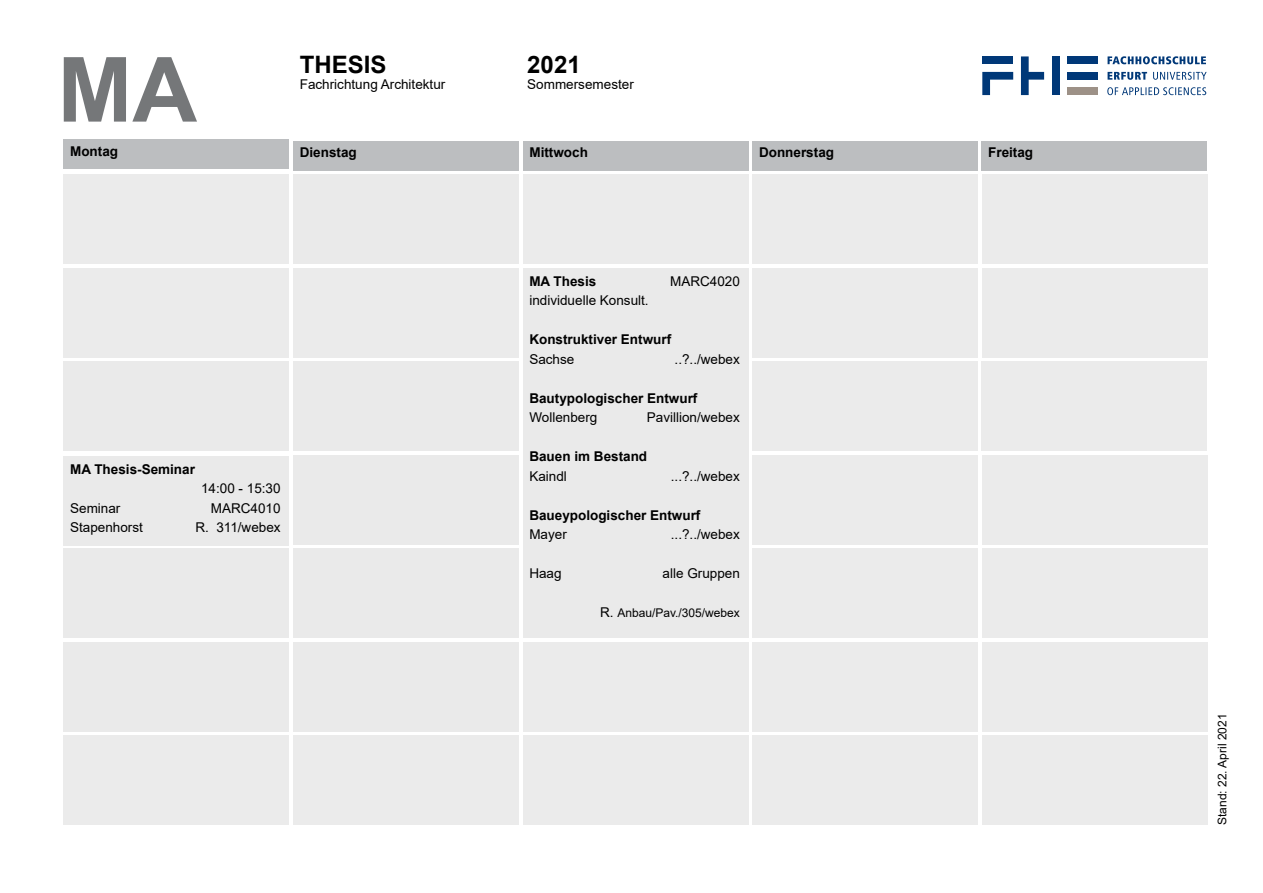
<style>
.page{position:relative;width:1263px;height:893px;background:#fff}
.page>*{position:absolute;margin:0;border:0;box-sizing:border-box;transform-origin:0 0}
.t1{font:700 90px "Arial";color:#757779}
.t2{font:700 24px "Arial";color:#000}
.t3{font:13.5px "Arial";color:#000}
.t4{font:700 13.5px "Arial";color:#000}
.t5{font:12px "Arial";color:#000}
.s1{font-size:13.5px}
</style>
<div class="page">
<div style="left:1067px;top:72px;width:31px;height:8px;background:#003878"></div>
<div style="left:1067px;top:56px;width:31px;height:8px;background:#003878"></div>
<div style="left:1067px;top:87px;width:31px;height:8px;background:#9d9187"></div>
<div style="left:1052px;top:56px;width:7px;height:39px;background:#003878"></div>
<svg style="left:1021px;top:56px;width:23px;height:39px"></svg>
<div style="left:982px;top:56px;width:31px;height:8px;background:#003878"></div>
<svg style="left:982px;top:72px;width:31px;height:23px"></svg>
<svg style="left:1107px;top:56px;width:99px;height:8px"></svg>
<svg style="left:1107px;top:72px;width:99px;height:8px"></svg>
<svg style="left:1107px;top:87px;width:99px;height:8px"></svg>
<div style="left:982px;top:141px;width:225px;height:29px;background:#bcbec0"></div>
<div style="left:753px;top:141px;width:225px;height:29px;background:#bcbec0"></div>
<div style="left:523px;top:141px;width:225px;height:29px;background:#bcbec0"></div>
<div style="left:293px;top:141px;width:226px;height:29px;background:#bcbec0"></div>
<div style="left:64px;top:140px;width:225px;height:29px;background:#bcbec0"></div>
<div style="left:982px;top:642px;width:226px;height:89px;background:#ebebeb"></div>
<div style="left:753px;top:736px;width:225px;height:89px;background:#ebebeb"></div>
<div style="left:982px;top:736px;width:226px;height:89px;background:#ebebeb"></div>
<div style="left:523px;top:736px;width:225px;height:89px;background:#ebebeb"></div>
<div style="left:753px;top:174px;width:225px;height:90px;background:#ebebeb"></div>
<div style="left:753px;top:268px;width:225px;height:89px;background:#ebebeb"></div>
<div style="left:982px;top:549px;width:226px;height:89px;background:#ebebeb"></div>
<div style="left:293px;top:174px;width:226px;height:90px;background:#eaeaea"></div>
<div style="left:752px;top:361px;width:226px;height:90px;background:#ebebeb"></div>
<div style="left:64px;top:361px;width:225px;height:90px;background:#eaeaea"></div>
<div style="left:982px;top:174px;width:226px;height:90px;background:#ebebeb"></div>
<div style="left:982px;top:268px;width:225px;height:89px;background:#ebebeb"></div>
<div style="left:523px;top:174px;width:226px;height:90px;background:#ebebeb"></div>
<div style="left:982px;top:455px;width:225px;height:89px;background:#ebebeb"></div>
<div style="left:982px;top:361px;width:225px;height:90px;background:#ebebeb"></div>
<div style="left:64px;top:174px;width:225px;height:90px;background:#ebebeb"></div>
<div style="left:64px;top:268px;width:225px;height:89px;background:#ebebeb"></div>
<div style="left:64px;top:736px;width:225px;height:89px;background:#ebebeb"></div>
<div style="left:753px;top:455px;width:225px;height:89px;background:#ebebeb"></div>
<div style="left:753px;top:642px;width:225px;height:89px;background:#ebebeb"></div>
<div style="left:293px;top:736px;width:226px;height:89px;background:#ebebeb"></div>
<div style="left:293px;top:268px;width:226px;height:89px;background:#ebebeb"></div>
<div style="left:753px;top:549px;width:225px;height:89px;background:#ebebeb"></div>
<div style="left:523px;top:268px;width:225px;height:370px;background:#eaeaea"></div>
<div style="left:64px;top:642px;width:225px;height:89px;background:#eaeaea"></div>
<div style="left:64px;top:548px;width:225px;height:90px;background:#eaeaea"></div>
<div style="left:293px;top:455px;width:226px;height:89px;background:#eaeaea"></div>
<div style="left:293px;top:361px;width:226px;height:90px;background:#eaeaea"></div>
<div style="left:293px;top:642px;width:226px;height:89px;background:#eaeaea"></div>
<div style="left:293px;top:548px;width:226px;height:90px;background:#eaeaea"></div>
<div style="left:64px;top:456px;width:225px;height:89px;background:#eaeaea"></div>
<div style="left:523px;top:642px;width:226px;height:89px;background:#ebebeb"></div>
<h1 class="t1" style="left:57px;top:27px;width:141px">MA</h1>
<h2 class="t2" style="left:300px;top:47px;width:88px">THESIS</h2>
<p class="t3" style="left:300px;top:75px;width:147px">Fachrichtung Architektur</p>
<h2 class="t2" style="left:527px;top:47px;width:55px">2021</h2>
<p class="t3" style="left:527px;top:75px;width:108px">Sommersemester</p>
<p class="t4" style="left:70px;top:142px;width:49px">Montag</p>
<p class="t4" style="left:300px;top:143px;width:59px">Dienstag</p>
<p class="t4" style="left:529px;top:143px;width:60px">Mittwoch</p>
<p class="t4" style="left:759px;top:143px;width:77px">Donnerstag</p>
<p class="t4" style="left:988px;top:143px;width:47px">Freitag</p>
<p class="t4" style="left:70px;top:459px;width:126px">MA Thesis-Seminar</p>
<p class="t3" style="left:201px;top:479px;width:81px">14:00 - 15:30</p>
<p class="t3" style="left:70px;top:499px;width:52px">Seminar</p>
<p class="t3" style="left:211px;top:499px;width:71px">MARC4010</p>
<p class="t3" style="left:70px;top:518px;width:74px">Stapenhorst</p>
<p class="t3" style="left:195px;top:518px;width:87px">R. 311/webex</p>
<p class="t4" style="left:529px;top:271px;width:69px">MA Thesis</p>
<p class="t3" style="left:670px;top:272px;width:71px">MARC4020</p>
<p class="t3" style="left:529px;top:291px;width:121px">individuelle Konsult.</p>
<p class="t4" style="left:529px;top:330px;width:143px">Konstruktiver Entwurf</p>
<p class="t3" style="left:529px;top:350px;width:47px">Sachse</p>
<p class="t3" style="left:675px;top:350px;width:67px">..?../webex</p>
<p class="t4" style="left:529px;top:388px;width:170px">Bautypologischer Entwurf</p>
<p class="t3" style="left:529px;top:408px;width:70px">Wollenberg</p>
<p class="t3" style="left:647px;top:408px;width:95px">Pavillion/webex</p>
<p class="t4" style="left:529px;top:447px;width:119px">Bauen im Bestand</p>
<p class="t3" style="left:529px;top:467px;width:39px">Kaindl</p>
<p class="t3" style="left:671px;top:467px;width:71px">...?../webex</p>
<p class="t4" style="left:529px;top:505px;width:173px">Baueypologischer Entwurf</p>
<p class="t3" style="left:529px;top:525px;width:39px">Mayer</p>
<p class="t3" style="left:671px;top:525px;width:71px">...?../webex</p>
<p class="t3" style="left:529px;top:564px;width:34px">Haag</p>
<p class="t3" style="left:662px;top:564px;width:79px">alle Gruppen</p>
<p class="t5" style="left:600px;top:605px;width:141px"><span class="s1">R.</span> Anbau/Pav./305/webex</p>
<p class="t5" style="left:1214px;top:825px;width:113px;rotate:-90deg">Stand: 22. April 2021</p>
</div>
